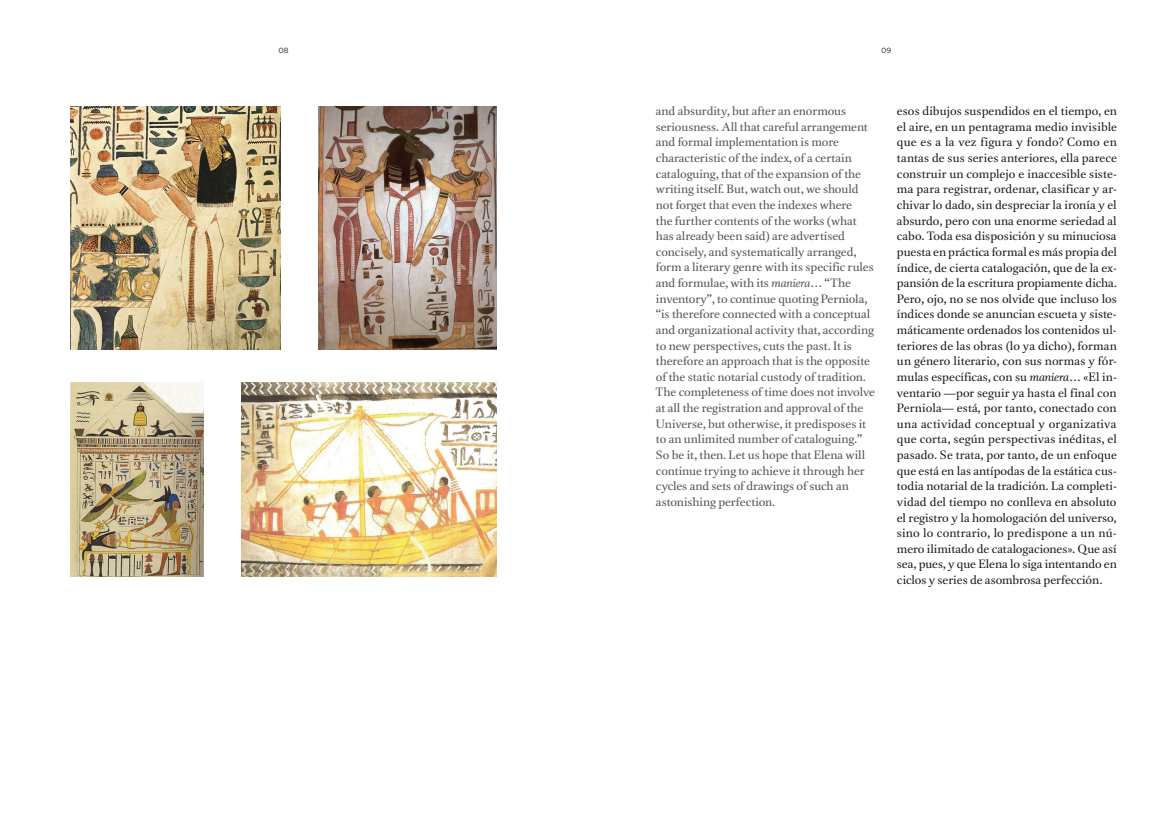
<style>
.page{position:relative;width:1170px;height:815px;background:#fff}
.page>*{position:absolute;margin:0;border:0;box-sizing:border-box;transform-origin:0 0}
.t1{font:11.88px/15.6px "DTL Unico ST";letter-spacing:-.005em;color:#231f20;text-align:justify}
.t2{font:11.88px/15.6px "DTL Unico ST";color:#57585a}
.t3{font:7.5px "Gotham";color:#231f20}
.s1{font-style:italic}
</style>
<div class="page">
<img style="left:71px;top:106px;width:210px;height:244px">
<img style="left:71px;top:383px;width:132px;height:194px">
<img style="left:319px;top:106px;width:177px;height:244px">
<img style="left:241px;top:383px;width:255px;height:194px">
<p class="t3" style="left:278px;top:46px;width:12px">08</p>
<p class="t3" style="left:881px;top:46px;width:12px">09</p>
<p class="t2" style="left:656px;top:103px;width:220px">and absurdity, but after an enormous seriousness. All that careful arrangement and formal implementation is more characteristic of the index, of a certain cataloguing, that of the expansion of the writing itself. But, watch out, we should not forget that even the indexes where<br>the further contents of the works (what has already been said) are advertised concisely, and systematically arranged, form a literary genre with its specific rules and formulae, with its <span class="s1">maniera</span>… “The inventory”, to continue quoting Perniola, “is therefore connected with a conceptual and organizational activity that, according to new perspectives, cuts the past. It is therefore an approach that is the opposite of the static notarial custody of tradition.<br>The completeness of time does not involve at all the registration and approval of the Universe, but otherwise, it predisposes it to an unlimited number of cataloguing.” So be it, then. Let us hope that Elena will continue trying to achieve it through her cycles and sets of drawings of such an astonishing perfection.</p>
<p class="t1" style="left:896px;top:103px;width:221px">esos dibujos suspendidos en el tiempo, en el aire, en un pentagrama medio invisible que es a la vez figura y fondo? Como en tantas de sus series anteriores, ella parece construir un complejo e inaccesible siste&shy;ma para registrar, ordenar, clasificar y ar&shy;chivar lo dado, sin despreciar la ironía y el absurdo, pero con una enorme seriedad al cabo. Toda esa disposición y su minuciosa puesta en práctica formal es más propia del índice, de cierta catalogación, que de la ex&shy;pansión de la escritura propiamente dicha.<br>Pero, ojo, no se nos olvide que incluso los índices donde se anuncian escueta y siste&shy;máticamente ordenados los contenidos ul&shy;teriores de las obras (lo ya dicho), forman un género literario, con sus normas y fór&shy;mulas específicas, con su <span class="s1">maniera</span>… «El in&shy;ventario —por seguir ya hasta el final con Perniola— está, por tanto, conectado con una actividad conceptual y organizativa que corta, según perspectivas inéditas, el pasado. Se trata, por tanto, de un enfoque que está en las antípodas de la estática cus&shy;todia notarial de la tradición. La completi&shy;vidad del tiempo no conlleva en absoluto el registro y la homologación del universo, sino lo contrario, lo predispone a un nú&shy;mero ilimitado de catalogaciones». Que así sea, pues, y que Elena lo siga intentando en ciclos y series de asombrosa perfección.</p>
</div>
